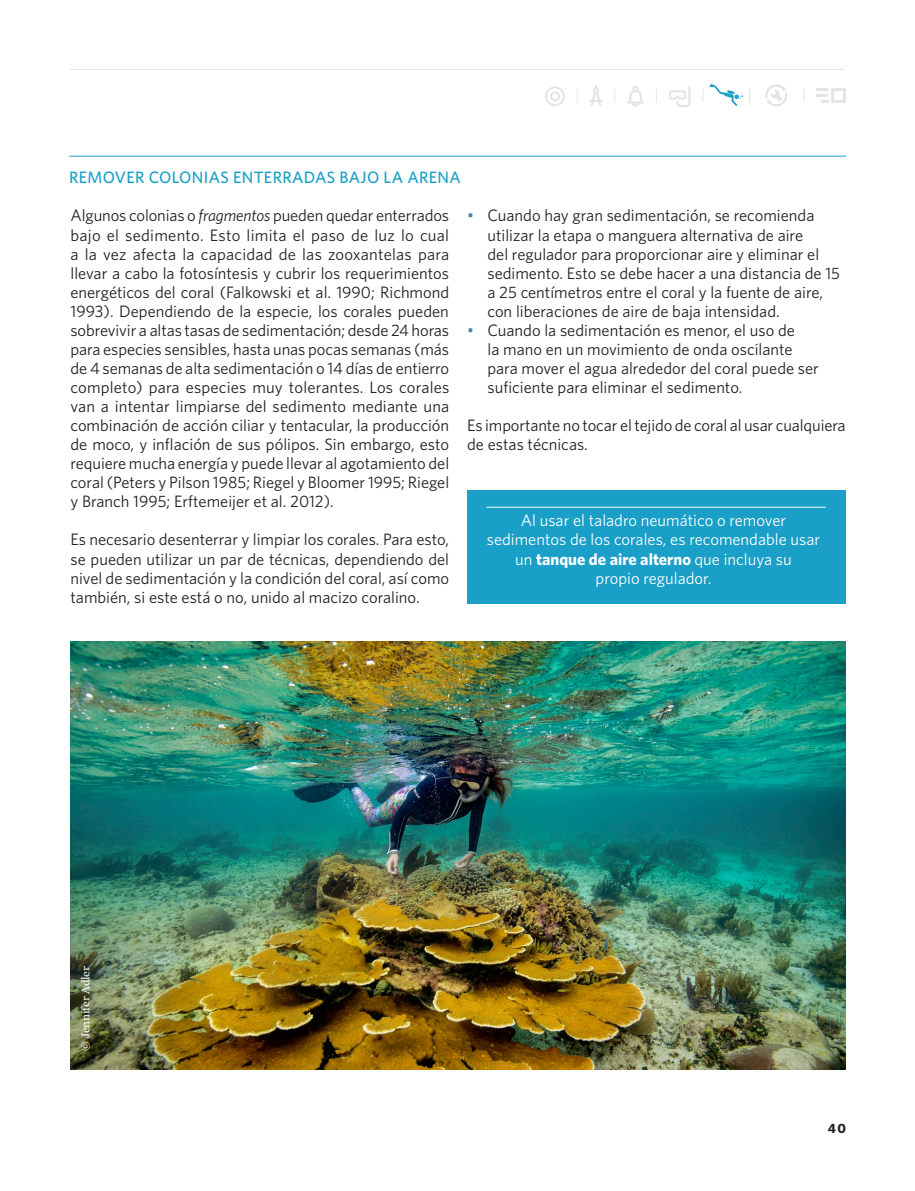
<style>
.page{position:relative;width:915px;height:1191px;background:#fff}
.page>*{position:absolute;margin:0;border:0;box-sizing:border-box;transform-origin:0 0}
.Whitney_body{font:16.5px/19px "Whitney";color:#231f20}
.Whitney_body-2{font:16.5px/19px "Whitney";color:#fff;text-align:center}
.Whitney_dek_Depts{font:500 16.5px "Whitney";letter-spacing:.02em;color:#199fc8}
.t1{font:700 13.5px "Whitney";color:#231f20}
.Chronicle_body{font:12px "Chronicle Text G2";letter-spacing:-.01em;color:#fff}
.s1{font-style:italic}
.s2{color:#3d8ab2}
.s3{font-weight:700}
</style>
<div class="page">
<svg style="left:669px;top:86px;width:21px;height:21px"></svg>
<svg style="left:545px;top:86px;width:19px;height:20px"></svg>
<svg style="left:590px;top:85px;width:12px;height:21px"></svg>
<svg style="left:614px;top:89px;width:1px;height:13px"></svg>
<svg style="left:627px;top:86px;width:16px;height:21px"></svg>
<svg style="left:702px;top:89px;width:1px;height:13px"></svg>
<svg style="left:749px;top:89px;width:1px;height:13px"></svg>
<svg style="left:803px;top:88px;width:1px;height:13px"></svg>
<svg style="left:816px;top:88px;width:29px;height:15px"></svg>
<svg style="left:765px;top:84px;width:22px;height:23px"></svg>
<svg style="left:709px;top:84px;width:34px;height:22px"></svg>
<hr style="left:69px;top:69px;width:774px;height:1px;background:#e3e4e6">
<hr style="left:69px;top:156px;width:776px;height:1px;background:#199fc8">
<div style="left:467px;top:490px;width:378px;height:113px;background:#199fc8"></div>
<hr style="left:486px;top:507px;width:339px;height:1px;background:#fff">
<img style="left:70px;top:642px;width:775px;height:427px">
<p class="Whitney_dek_Depts" style="left:69px;top:167px;width:393px">REMOVER COLONIAS ENTERRADAS BAJO LA ARENA</p>
<p class="Whitney_body" style="left:70px;top:206px;width:380px;text-align:justify">Algunos colonias o <span class="s1">fragmentos</span> pueden quedar enterrados bajo el sedimento. Esto limita el paso de luz lo cual a la vez afecta la capacidad de las zooxantelas para llevar a cabo la fotosíntesis y cubrir los requerimientos energéticos del coral (Falkowski et al. 1990; Richmond 1993). Dependiendo de la especie, los corales pueden sobrevivir a altas tasas de sedimentación; desde 24 horas para especies sensibles, hasta unas pocas semanas (más de 4 semanas de alta sedimentación o 14 días de entierro completo) para especies muy tolerantes. Los corales van a intentar limpiarse del sedimento mediante una combinación de acción ciliar y tentacular, la producción de moco, y inflación de sus pólipos. Sin embargo, esto requiere mucha energía y puede llevar al agotamiento del coral (Peters y Pilson 1985; Riegel y Bloomer 1995; Riegel y Branch 1995; Erftemeijer et al. 2012).</p>
<p class="Whitney_body" style="left:70px;top:530px;width:380px;text-align:justify">Es necesario desenterrar y limpiar los corales. Para esto, se pueden utilizar un par de técnicas, dependiendo del nivel de sedimentación y la condición del coral, así como también, si este está o no, unido al macizo coralino.</p>
<p class="Whitney_body" style="left:487px;top:206px;width:354px;text-indent:-20px"><span class="s2">•</span> Cuando hay gran sedimentación, se recomienda utilizar la etapa o manguera alternativa de aire<br>del regulador para proporcionar aire y eliminar el sedimento. Esto se debe hacer a una distancia de 15 a 25 centímetros entre el coral y la fuente de aire, con liberaciones de aire de baja intensidad.</p>
<p class="Whitney_body" style="left:487px;top:320px;width:333px;text-indent:-20px"><span class="s2">•</span> Cuando la sedimentación es menor, el uso de<br>la mano en un movimiento de onda oscilante para mover el agua alrededor del coral puede ser suficiente para eliminar el sedimento.</p>
<p class="Whitney_body" style="left:467px;top:415px;width:380px">Es importante no tocar el tejido de coral al usar cualquiera de estas técnicas.</p>
<p class="Whitney_body-2" style="left:486px;top:511px;width:335px">Al usar el taladro neumático o remover sedimentos de los corales, es recomendable usar un <span class="s3">tanque de aire alterno</span> que incluya su<br>propio regulador.</p>
<p class="Chronicle_body" style="left:76px;top:1050px;width:86px;rotate:-90deg">© Jennifer Adler</p>
<p class="t1" style="left:827px;top:1119px;width:20px">40</p>
</div>
